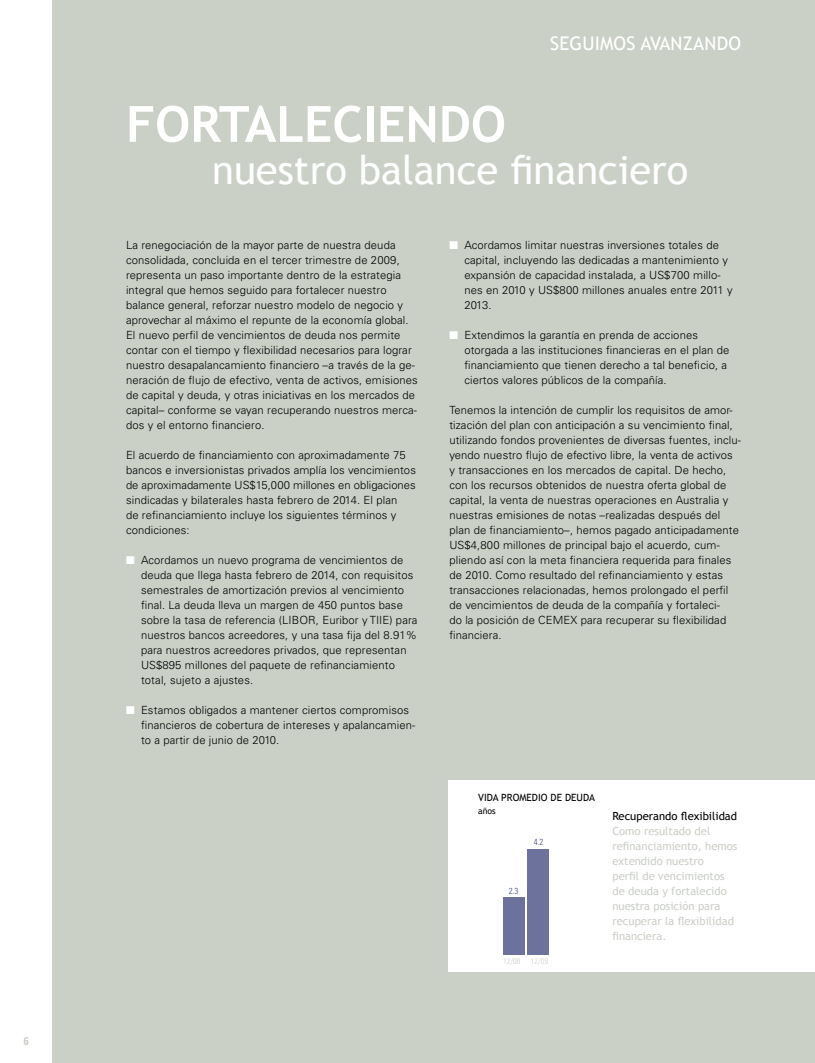
<style>
.page{position:relative;width:815px;height:1063px;background:#fff}
.page>*{position:absolute;margin:0;border:0;box-sizing:border-box;transform-origin:0 0}
.t1{font:700 50px "Trebuchet MS";color:#fff}
.t2{font:40px "Trebuchet MS";color:#fff}
.t3{font:18.75px "Trebuchet MS";letter-spacing:.01em;color:#fff}
.t4{font:300 11.25px/15px "Univers";letter-spacing:.01em;color:#000}
.t5{font:11.25px/15px "Trebuchet MS";color:#cbd0c7}
.t6{font:11.25px "Trebuchet MS";color:#000}
.t7{font:700 condensed 11.25px "Univers";color:#cbd0c7}
.t8{font:10px "Trebuchet MS";color:#000}
.t9{font:300 condensed 8.75px "Univers";color:#3a467c}
.t10{font:8.75px "Trebuchet MS";color:#000}
.t11{font:300 condensed 8.25px "Univers";color:#cbd0c7}
.s1{color:#fff}
</style>
<div class="page">
<div style="left:53px;top:0;width:762px;height:1063px;background:#cbd0c7"></div>
<div style="left:448px;top:780px;width:367px;height:191px;background:#fff"></div>
<div style="left:527px;top:849px;width:22px;height:105px;background:#6c729b"></div>
<div style="left:503px;top:897px;width:22px;height:57px;background:#6c729b"></div>
<p class="t7" style="left:24px;top:1034px;width:6px">6</p>
<h3 class="t3" style="left:550px;top:33px;width:192px">SEGUIMOS AVANZANDO</h3>
<h1 class="t1" style="left:126px;top:93px;width:382px">FORTALECIENDO</h1>
<h2 class="t2" style="left:212px;top:147px;width:478px">nuestro balance financiero</h2>
<p class="t4" style="left:126px;top:237px;width:293px">La renegociación de la mayor parte de nuestra deuda consolidada, concluida en el tercer trimestre de 2009, representa un paso importante dentro de la estrategia integral que hemos seguido para fortalecer nuestro balance general, reforzar nuestro modelo de negocio y aprovechar al máximo el repunte de la economía global.<br>El nuevo perfil de vencimientos de deuda nos permite contar con el tiempo y flexibilidad necesarios para lograr nuestro desapalancamiento financiero –a través de la ge&shy;neración de flujo de efectivo, venta de activos, emisiones de capital y deuda, y otras iniciativas en los mercados de capital– conforme se vayan recuperando nuestros merca&shy;dos y el entorno financiero.</p>
<p class="t4" style="left:126px;top:447px;width:291px">El acuerdo de financiamiento con aproximadamente 75 bancos e inversionistas privados amplía los vencimientos de aproximadamente US$15,000 millones en obligaciones sindicadas y bilaterales hasta febrero de 2014. El plan<br>de refinanciamiento incluye los siguientes términos y condiciones:</p>
<p class="t4" style="left:141px;top:552px;width:278px;text-indent:-15px"><span class="s1">■</span> Acordamos un nuevo programa de vencimientos de deuda que llega hasta febrero de 2014, con requisitos semestrales de amortización previos al vencimiento final. La deuda lleva un margen de 450 puntos base sobre la tasa de referencia (LIBOR, Euribor y TIIE) para nuestros bancos acreedores, y una tasa fija del 8.91% para nuestros acreedores privados, que representan US$895 millones del paquete de refinanciamiento total, sujeto a ajustes.</p>
<p class="t4" style="left:141px;top:702px;width:276px;text-indent:-15px"><span class="s1">■</span> Estamos obligados a mantener ciertos compromisos financieros de cobertura de intereses y apalancamien&shy;to a partir de junio de 2010.</p>
<p class="t4" style="left:464px;top:237px;width:270px;text-indent:-15px"><span class="s1">■</span> Acordamos limitar nuestras inversiones totales de capital, incluyendo las dedicadas a mantenimiento y expansión de capacidad instalada, a US$700 millo&shy;nes en 2010 y US$800 millones anuales entre 2011 y 2013.</p>
<p class="t4" style="left:464px;top:327px;width:267px;text-indent:-15px"><span class="s1">■</span> Extendimos la garantía en prenda de acciones otorgada a las instituciones financieras en el plan de financiamiento que tienen derecho a tal beneficio, a ciertos valores públicos de la compañía.</p>
<p class="t4" style="left:449px;top:402px;width:293px">Tenemos la intención de cumplir los requisitos de amor&shy;tización del plan con anticipación a su vencimiento final, utilizando fondos provenientes de diversas fuentes, inclu&shy;yendo nuestro flujo de efectivo libre, la venta de activos y transacciones en los mercados de capital. De hecho, con los recursos obtenidos de nuestra oferta global de capital, la venta de nuestras operaciones en Australia y nuestras emisiones de notas –realizadas después del plan de financiamiento–, hemos pagado anticipadamente US$4,800 millones de principal bajo el acuerdo, cum&shy;pliendo así con la meta financiera requerida para finales de 2010. Como resultado del refinanciamiento y estas transacciones relacionadas, hemos prolongado el perfil de vencimientos de deuda de la compañía y fortaleci-<br>do la posición de CEMEX para recuperar su flexibilidad financiera.</p>
<p class="t8" style="left:478px;top:792px;width:118px">VIDA PROMEDIO DE DEUDA</p>
<p class="t10" style="left:478px;top:806px;width:19px">años</p>
<p class="t9" style="left:534px;top:837px;width:11px">4.2</p>
<p class="t9" style="left:509px;top:885px;width:11px">2.3</p>
<p class="t11" style="left:503px;top:956px;width:46px">12/08 12/09</p>
<p class="t6" style="left:612px;top:810px;width:126px">Recuperando flexibilidad</p>
<p class="t5" style="left:612px;top:824px;width:126px">Como resultado del refinanciamiento, hemos extendido nuestro<br>perfil de vencimientos de deuda y fortalecido nuestra posición para recuperar la flexibilidad financiera.</p>
</div>
